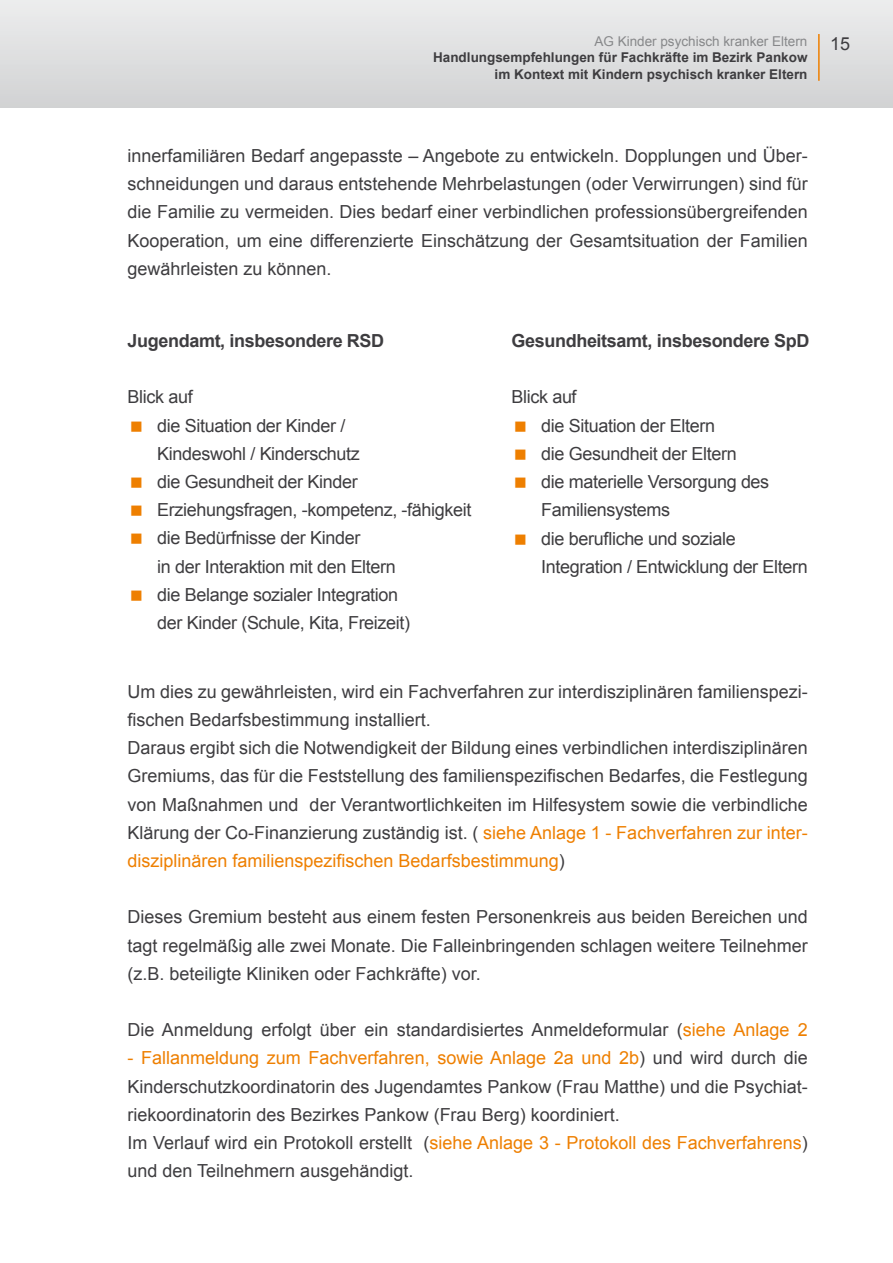
<style>
.page{position:relative;width:893px;height:1263px;background:#fff}
.page>*{position:absolute;margin:0;border:0;box-sizing:border-box;transform-origin:0 0}
.t1{font:18px/28.2px "Arial";color:#3e3d40}
.t2{font:18px/28.2px "Arial";letter-spacing:-.02em;color:#3e3d40}
.t3{font:700 18px "Arial";letter-spacing:-.02em;color:#3e3d40}
.t4{font:700 13.5px/16.2px "Arial";color:#3e3d40;text-align:right}
.t5{font:13.5px "Arial";color:#87888a}
.s1{color:#ee7f00}
</style>
<div class="page">
<div style="left:0;top:0;width:893px;height:107px;background:linear-gradient(to right,#dfe0e1,#dfe0e1)"></div>
<hr style="left:818px;top:34px;width:2px;height:47px;background:#ee7f00">
<p class="t5" style="left:594px;top:33px;width:215px">AG Kinder psychisch kranker Eltern</p>
<p class="t4" style="left:433px;top:50px;width:376px">Handlungsempfehlungen für Fachkräfte im Bezirk Pankow im Kontext mit Kindern psychisch kranker Eltern</p>
<p class="t1" style="left:830px;top:29px;width:22px">15</p>
<p class="t1" style="left:128px;top:142px;width:682px;text-align:justify">innerfamiliären Bedarf angepasste – Angebote zu entwickeln. Dopplungen und Über&shy;schneidungen und daraus entstehende Mehrbelastungen (oder Verwirrungen) sind für die Familie zu vermeiden. Dies bedarf einer verbindlichen professionsübergreifenden Kooperation, um eine differenzierte Einschätzung der Gesamtsituation der Familien gewährleisten zu können.</p>
<p class="t3" style="left:128px;top:329px;width:258px">Jugendamt, insbesondere RSD</p>
<p class="t2" style="left:157px;top:383px;width:316px;text-indent:-30px">Blick auf<br>die Situation der Kinder /<br>Kindeswohl / Kinderschutz<br>die Gesundheit der Kinder<br>Erziehungsfragen, -kompetenz, -fähigkeit die Bedürfnisse der Kinder<br>in der Interaktion mit den Eltern<br>die Belange sozialer Integration<br>der Kinder (Schule, Kita, Freizeit)</p>
<p class="t3" style="left:511px;top:329px;width:299px">Gesundheitsamt, insbesondere SpD</p>
<p class="t2" style="left:541px;top:383px;width:268px;text-indent:-30px">Blick auf<br>die Situation der Eltern<br>die Gesundheit der Eltern<br>die materielle Versorgung des<br>Familiensystems<br>die berufliche und soziale<br>Integration / Entwicklung der Eltern</p>
<p class="t1" style="left:128px;top:677px;width:682px">Um dies zu gewährleisten, wird ein Fachverfahren zur interdisziplinären familienspezi&shy;fischen Bedarfsbestimmung installiert.<br>Daraus ergibt sich die Notwendigkeit der Bildung eines verbindlichen interdisziplinären Gremiums, das für die Feststellung des familienspezifischen Bedarfes, die Festlegung von Maßnahmen und der Verantwortlichkeiten im Hilfesystem sowie die verbindliche Klärung der Co-Finanzierung zuständig ist. ( <span class="s1">siehe Anlage 1 - Fachverfahren zur inter&shy;disziplinären familienspezifischen Bedarfsbestimmung</span>)</p>
<p class="t1" style="left:128px;top:903px;width:682px;text-align:justify">Dieses Gremium besteht aus einem festen Personenkreis aus beiden Bereichen und tagt regelmäßig alle zwei Monate. Die Falleinbringenden schlagen weitere Teilnehmer (z.B. beteiligte Kliniken oder Fachkräfte) vor.</p>
<p class="t1" style="left:128px;top:1016px;width:682px">Die Anmeldung erfolgt über ein standardisiertes Anmeldeformular (<span class="s1">siehe Anlage 2</span></p>
<p class="t1" style="left:128px;top:1044px;width:682px"><span class="s1">- Fallanmeldung zum Fachverfahren, sowie Anlage 2a und 2b</span>) und wird durch die Kinderschutzkoordinatorin des Jugendamtes Pankow (Frau Matthe) und die Psychiat&shy;riekoordinatorin des Bezirkes Pankow (Frau Berg) koordiniert.<br>Im Verlauf wird ein Protokoll erstellt (<span class="s1">siehe Anlage 3 - Protokoll des Fachverfahrens</span>) und den Teilnehmern ausgehändigt.</p>
</div>
